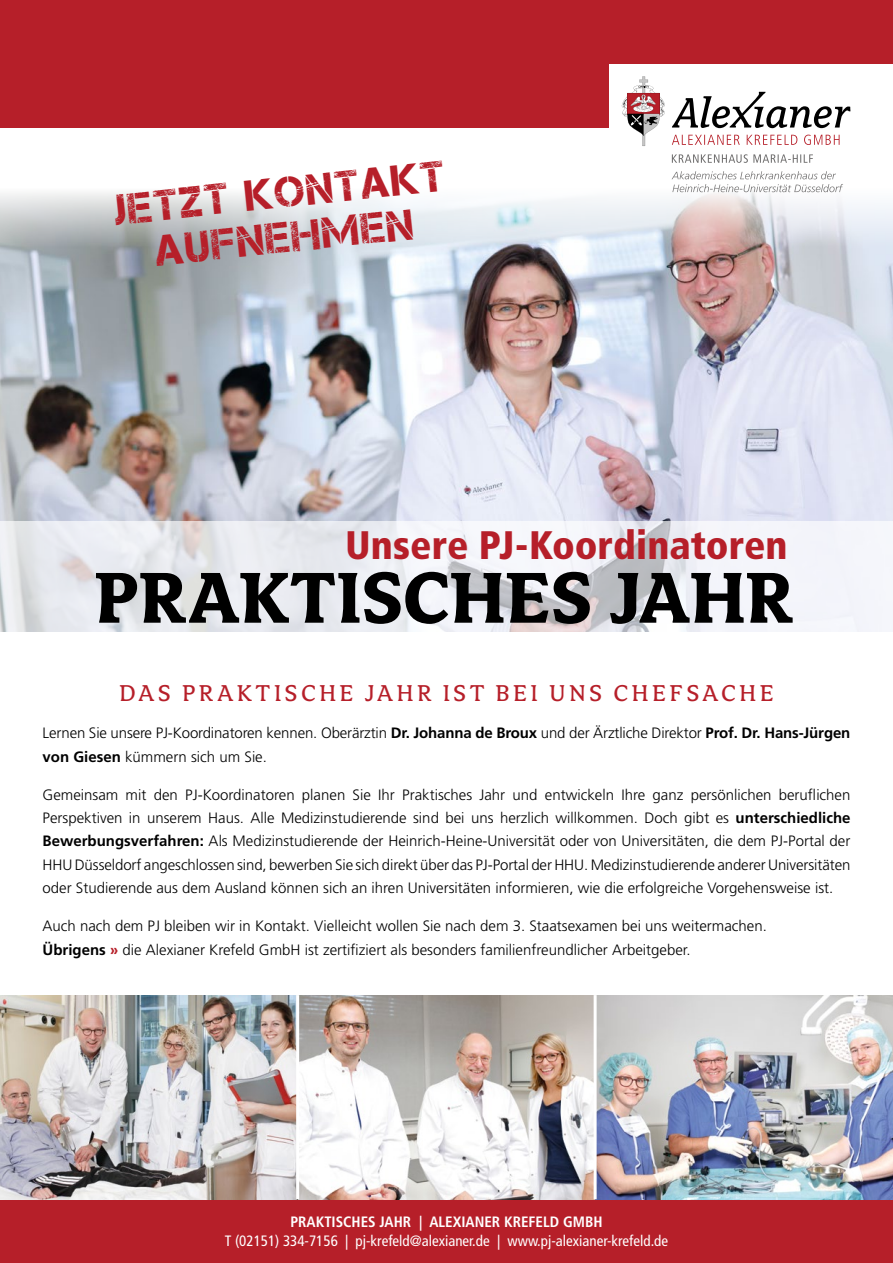
<style>
.page{position:relative;width:893px;height:1263px;background:#fff}
.page>*{position:absolute;margin:0;border:0;box-sizing:border-box;transform-origin:0 0}
.t1{font:700 79.5px "Avance OT";letter-spacing:-.005em;color:#000}
.t2{font:43.2px/45px "Captureit";color:#b61f29;text-align:center}
.t3{font:900 condensed 39.75px "Frutiger LT Std";color:#b61f29}
.t4{font:25.5px "Avance OT";letter-spacing:.13em;color:#b61f29}
.t5{font:300 15px/23.4px "Frutiger LT Std";color:#000}
.t6{font:condensed 15px "Frutiger LT Std";color:#fff}
.t7{font:700 condensed 15px "Frutiger LT Std";color:#fff}
.s1{font-weight:700}
.s2{font-weight:700;color:#b61f29}
</style>
<div class="page">
<img style="left:0;top:247px;width:893px;height:274px">
<div style="left:0;top:1199px;width:893px;height:64px;background:#b61f29"></div>
<svg style="left:0;top:192px;width:893px;height:55px"></svg>
<svg style="left:0;top:521px;width:883px;height:110px;fill:#eceef3"></svg>
<div style="left:0;top:64px;width:608px;height:64px;background:#b61f29"></div>
<div style="left:0;top:0;width:893px;height:64px;background:#b61f29"></div>
<svg style="left:622px;top:76px;width:43px;height:70px"></svg>
<svg style="left:672px;top:171px;width:171px;height:21px"></svg>
<svg style="left:672px;top:154px;width:141px;height:9px"></svg>
<svg style="left:672px;top:135px;width:167px;height:10px"></svg>
<svg style="left:672px;top:92px;width:178px;height:36px"></svg>
<img style="left:0;top:995px;width:893px;height:204px">
<hr style="left:296px;top:995px;width:3px;height:204px;background:#fff">
<hr style="left:594px;top:995px;width:3px;height:204px;background:#fff">
<h2 class="t2" style="left:112px;top:187px;width:333px;rotate:-6deg">Jetzt Kontakt aufnehmen</h2>
<h3 class="t3" style="left:345px;top:521px;width:444px">Unsere PJ-Koordinatoren</h3>
<h1 class="t1" style="left:94px;top:555px;width:701px">PRAKTISCHES JAHR</h1>
<h3 class="t4" style="left:119px;top:680px;width:656px">DAS PRAKTISCHE JAHR IST BEI UNS CHEFSACHE</h3>
<p class="t5" style="left:43px;top:722px;width:809px">Lernen Sie unsere PJ-Koordinatoren kennen. Oberärztin <span class="s1">Dr. Johanna de Broux</span> und der Ärztliche Direktor <span class="s1">Prof. Dr. Hans-Jürgen von Giesen</span> kümmern sich um Sie.</p>
<p class="t5" style="left:43px;top:783px;width:809px;text-align:justify">Gemeinsam mit den PJ-Koordinatoren planen Sie Ihr Praktisches Jahr und entwickeln Ihre ganz persönlichen beruflichen Perspektiven in unserem Haus. Alle Medizinstudierende sind bei uns herzlich willkommen. Doch gibt es <span class="s1">unterschiedliche Bewerbungsverfahren:</span> Als Medizinstudierende der Heinrich-Heine-Universität oder von Universitäten, die dem PJ-Portal der HHU Düsseldorf angeschlossen sind, bewerben Sie sich direkt über das PJ-Portal der HHU. Medizinstudierende anderer Universitäten oder Studierende aus dem Ausland können sich an ihren Universitäten informieren, wie die erfolgreiche Vorgehensweise ist.</p>
<p class="t5" style="left:43px;top:914px;width:726px">Auch nach dem PJ bleiben wir in Kontakt. Vielleicht wollen Sie nach dem 3. Staatsexamen bei uns weitermachen.<br><span class="s1">Übrigens</span> <span class="s2">»</span> die Alexianer Krefeld GmbH ist zertifiziert als besonders familienfreundlicher Arbeitgeber.</p>
<p class="t7" style="left:290px;top:1213px;width:314px">PRAKTISCHES JAHR | ALEXIANER KREFELD GMBH</p>
<p class="t6" style="left:225px;top:1232px;width:445px">T (02151) 334-7156 | pj-krefeld@alexianer.de | www.pj-alexianer-krefeld.de</p>
</div>
